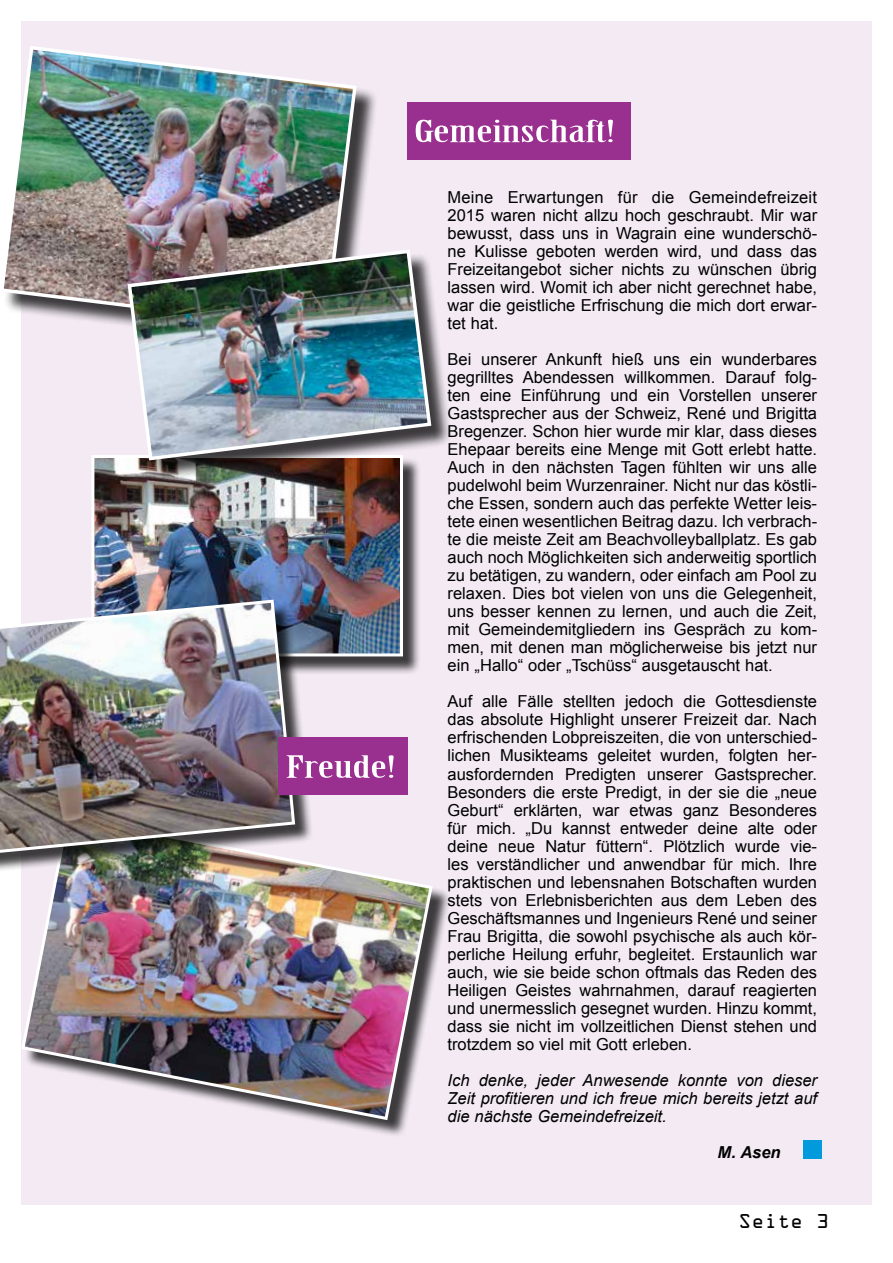
<style>
.page{position:relative;width:893px;height:1263px;background:#fff}
.page>*{position:absolute;margin:0;border:0;box-sizing:border-box;transform-origin:0 0}
.t1{font:30px "Birch Std";color:#fff;scale:2 1}
.t2{font:18px "OCRA Std";color:#000}
.t3{font:16.5px/18px "Arial";color:#000;text-align:justify}
.t4{font:italic 16.5px/18px "Arial";color:#000;text-align:justify}
.t5{font:italic 700 16.5px "Arial";color:#000}
</style>
<div class="page">
<div style="left:21px;top:21px;width:851px;height:1183px;background:#f3eaf4"></div>
<div style="left:24px;top:818px;width:427px;height:320px;background:#000;opacity:.75"></div>
<img style="left:21px;top:818px;width:413px;height:304px">
<div style="left:3px;top:49px;width:375px;height:304px;background:#000;opacity:.75"></div>
<img style="left:3px;top:46px;width:356px;height:288px">
<div style="left:94px;top:457px;width:327px;height:218px;background:#000;opacity:.75"></div>
<img style="left:95px;top:459px;width:304px;height:193px">
<div style="left:91px;top:455px;width:312px;height:201px;border:3px solid #fff"></div>
<div style="left:131px;top:252px;width:321px;height:229px;background:#000;opacity:.75"></div>
<img style="left:126px;top:248px;width:307px;height:214px">
<div style="left:407px;top:102px;width:223px;height:58px;background:#992f8f"></div>
<div style="left:803px;top:1140px;width:18px;height:19px;background:#009add"></div>
<div style="left:0;top:602px;width:313px;height:274px;background:#000;opacity:.75"></div>
<img style="left:0;top:598px;width:297px;height:262px">
<div style="left:279px;top:738px;width:129px;height:57px;background:#992f8f"></div>
<h1 class="t1" style="left:286px;top:750px;width:56px">Freude!</h1>
<h1 class="t1" style="left:414px;top:114px;width:102px">Gemeinschaft!</h1>
<p class="t3" style="left:448px;top:189px;width:371px">Meine Erwartungen für die Gemeindefreizeit 2015 waren nicht allzu hoch geschraubt. Mir war bewusst, dass uns in Wagrain eine wunderschö&shy;ne Kulisse geboten werden wird, und dass das Freizeitangebot sicher nichts zu wünschen übrig lassen wird. Womit ich aber nicht gerechnet habe, war die geistliche Erfrischung die mich dort erwar&shy;tet hat.</p>
<p class="t3" style="left:448px;top:351px;width:371px">Bei unserer Ankunft hieß uns ein wunderbares gegrilltes Abendessen willkommen. Darauf folg&shy;ten eine Einführung und ein Vorstellen unserer Gastsprecher aus der Schweiz, René und Brigitta Bregenzer. Schon hier wurde mir klar, dass dieses Ehepaar bereits eine Menge mit Gott erlebt hatte.<br>Auch in den nächsten Tagen fühlten wir uns alle pudelwohl beim Wurzenrainer. Nicht nur das köstli&shy;che Essen, sondern auch das perfekte Wetter leis&shy;tete einen wesentlichen Beitrag dazu. Ich verbrach&shy;te die meiste Zeit am Beachvolleyballplatz. Es gab auch noch Möglichkeiten sich anderweitig sportlich zu betätigen, zu wandern, oder einfach am Pool zu relaxen. Dies bot vielen von uns die Gelegenheit, uns besser kennen zu lernen, und auch die Zeit, mit Gemeindemitgliedern ins Gespräch zu kom&shy;men, mit denen man möglicherweise bis jetzt nur ein „Hallo“ oder „Tschüss“ ausgetauscht hat.</p>
<p class="t3" style="left:448px;top:693px;width:371px">Auf alle Fälle stellten jedoch die Gottesdienste das absolute Highlight unserer Freizeit dar. Nach erfrischenden Lobpreiszeiten, die von unterschied&shy;lichen Musikteams geleitet wurden, folgten her&shy;ausfordernden Predigten unserer Gastsprecher.<br>Besonders die erste Predigt, in der sie die „neue Geburt“ erklärten, war etwas ganz Besonderes für mich. „Du kannst entweder deine alte oder deine neue Natur füttern“. Plötzlich wurde vie&shy;les verständlicher und anwendbar für mich. Ihre praktischen und lebensnahen Botschaften wurden stets von Erlebnisberichten aus dem Leben des Geschäftsmannes und Ingenieurs René und seiner Frau Brigitta, die sowohl psychische als auch kör&shy;perliche Heilung erfuhr, begleitet. Erstaunlich war auch, wie sie beide schon oftmals das Reden des Heiligen Geistes wahrnahmen, darauf reagierten und unermesslich gesegnet wurden. Hinzu kommt, dass sie nicht im vollzeitlichen Dienst stehen und trotzdem so viel mit Gott erleben.</p>
<p class="t4" style="left:448px;top:1071px;width:371px">Ich denke, jeder Anwesende konnte von dieser Zeit profitieren und ich freue mich bereits jetzt auf die nächste Gemeindefreizeit.</p>
<p class="t5" style="left:718px;top:1141px;width:65px">M. Asen</p>
<p class="t2" style="left:738px;top:1213px;width:92px">Seite 3</p>
</div>
